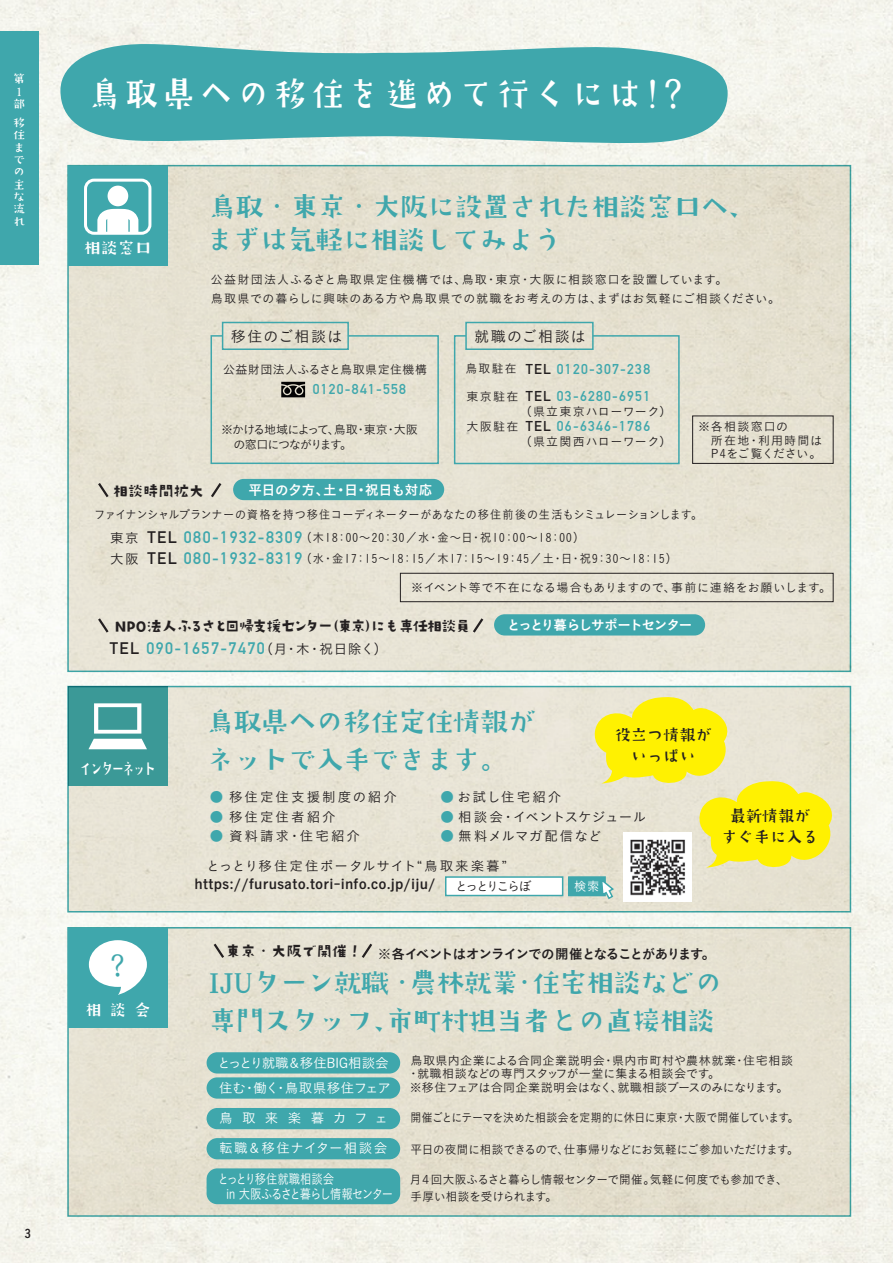
<style>
.page{position:relative;width:893px;height:1263px;background:#fff}
.page>*{position:absolute;margin:0;border:0;box-sizing:border-box;transform-origin:0 0}
.t1{font:36.15px "DS flaming";letter-spacing:.14em;color:#fff;scale:.9 1}
.t2{font:30.45px "DS flaming";color:#3fa7ac;scale:.95 1}
.t3{font:28.5px/37.5px "DS flaming";letter-spacing:-.04em;color:#3fa7ac}
.t4{font:16.95px/21px "DS flaming";color:#231f20;text-align:center;scale:.95 1}
.t5{font:16.95px "DS flaming";letter-spacing:-.16em;color:#fff;scale:.75 1}
.t6{font:16.95px "DS flaming";letter-spacing:-.16em;color:#fff}
.t7{font:16.95px "DS flaming";letter-spacing:-.16em;color:#fff;scale:.95 1}
.t8{font:16.5px/21px "DIN Mittelschrift Std";letter-spacing:.09em;color:#3fa7ac}
.t9{font:16.5px "DS kirigirisu";letter-spacing:-.14em;color:#231f20}
.t10{font:15px "Koburina Go Std N W3";letter-spacing:.08em;color:#231f20}
.t11{font:14.1px "DIN Mittelschrift Std";letter-spacing:.09em;color:#3fa7ac}
.t12{font:13.5px/21px "Koburina Go Std N W3";letter-spacing:.14em;color:#231f20}
.t13{font:13.5px "Koburina Go Std N W6";letter-spacing:.05em;color:#231f20}
.t14{font:13.5px/25.7px "Koburina Go Std N W3";color:#fff}
.t15{font:13.5px/15px "Koburina Go Std N W3";letter-spacing:-.09em;color:#fff;scale:.84 1}
.t16{font:13.5px "Koburina Go Std N W6";letter-spacing:-.075em;color:#231f20}
.t17{font:13.5px "Koburina Go Std N W3";letter-spacing:.07em;color:#231f20}
.t18{font:13.5px "Koburina Go Std N W3";letter-spacing:.015em;color:#231f20}
.t19{font:13.5px "Koburina Go Std N W6";letter-spacing:-.015em;color:#fff}
.t20{font:13.5px "Koburina Go Std N W6";letter-spacing:-.07em;color:#fff}
.t21{font:13.5px "Koburina Go Std N W3";letter-spacing:.1em;color:#fff}
.t22{font:13.5px "Koburina Go Std N W3";letter-spacing:.09em;color:#231f20}
.t23{font:13.5px "Koburina Go Std N W3";letter-spacing:.7em;color:#fff}
.t24{font:12.75px "Koburina Go Std N W3";letter-spacing:-.15em;color:#231f20}
.t25{font:12.75px "Koburina Go Std N W3";color:#fff}
.t26{font:12px/13.5px "Koburina Go Std N W3";letter-spacing:.025em;color:#231f20}
.t27{font:12px/19.5px "Koburina Go Std N W3";letter-spacing:.065em;color:#231f20}
.t28{font:12px/23.2px "Koburina Go Std N W3";letter-spacing:.025em;color:#231f20;scale:.93 1}
.t29{font:12px/16.5px "Koburina Go Std N W3";letter-spacing:-.015em;color:#231f20;scale:.96 1}
.t30{font:12px "Koburina Go Std N W3";letter-spacing:.11em;color:#231f20;scale:.93 1}
.t31{font:12px "Koburina Go Std N W3";letter-spacing:-.015em;color:#231f20;scale:.9 1}
.t32{font:12px "Koburina Go Std N W3";letter-spacing:-.035em;color:#231f20;scale:.96 1}
.t33{font:12px/15px "Koburina Go Std N W3";letter-spacing:-.085em;color:#231f20}
.t34{font:12px/13.5px "Koburina Go Std N W3";letter-spacing:.08em;color:#231f20}
.t35{font:12px "Koburina Go Std N W3";letter-spacing:.045em;color:#231f20}
.t36{font:12px/12.3px "DS flaming";color:#fff}
.t37{font:12px "Koburina Go Std N W6";color:#231f20}
.s1{color:#231f20}
.s2{font-family:"Koburina Go Std N W3";font-size:13.5px;color:#231f20}
.s3{color:#3fa7ac}
</style>
<div class="page">
<img style="left:0;top:0;width:893px;height:1263px">
<div style="left:0;top:31px;width:38px;height:234px;background:#3fa7ac"></div>
<div style="left:68px;top:166px;width:782px;height:505px;background:#e6e2d2"></div>
<div style="left:68px;top:166px;width:100px;height:100px;background:#3fa7ac"></div>
<div style="left:108px;top:186px;width:20px;height:20px;background:#fff;border-radius:50%"></div>
<svg style="left:97px;top:209px;width:41px;height:22px"></svg>
<div style="left:84px;top:179px;width:67px;height:56px;border:3px solid #fff;border-radius:9px"></div>
<div style="left:222px;top:322px;width:127px;height:28px;border:2px solid #3fa7ac"></div>
<div style="left:465px;top:322px;width:129px;height:28px;border:2px solid #3fa7ac"></div>
<div style="left:68px;top:928px;width:782px;height:288px;background:#e5e0d1"></div>
<div style="left:67px;top:927px;width:784px;height:290px;border:2px solid #3fa7ac"></div>
<svg style="left:60px;top:44px;width:668px;height:101px;background:#59b2b5"></svg>
<div style="left:233px;top:479px;width:211px;height:21px;background:#3fa7ac;border-radius:11px"></div>
<svg style="left:70px;top:689px;width:778px;height:220px;background:#dcded0"></svg>
<div style="left:67px;top:686px;width:784px;height:226px;border:2px solid #3fa7ac"></div>
<div style="left:68px;top:928px;width:100px;height:99px;background:#3fa7ac"></div>
<svg style="left:88px;top:703px;width:59px;height:46px"></svg>
<div style="left:89px;top:940px;width:58px;height:47px;background:#fff;border-radius:50%"></div>
<svg style="left:118px;top:973px;width:27px;height:22px"></svg>
<div style="left:207px;top:1052px;width:193px;height:21px;background:#3fa7ac;border-radius:11px"></div>
<div style="left:207px;top:1077px;width:193px;height:22px;background:#3fa7ac;border-radius:11px"></div>
<div style="left:446px;top:877px;width:117px;height:18px;background:#fff"></div>
<div style="left:445px;top:876px;width:118px;height:20px;border:2px solid #3fa7ac"></div>
<div style="left:569px;top:877px;width:36px;height:18px;background:#3fa7ac"></div>
<div style="left:568px;top:876px;width:38px;height:20px;border:2px solid #3fa7ac"></div>
<svg style="left:592px;top:695px;width:246px;height:205px;background:#eee784"></svg>
<svg style="left:361px;top:943px;width:11px;height:15px"></svg>
<svg style="left:213px;top:943px;width:11px;height:15px"></svg>
<svg style="left:211px;top:483px;width:11px;height:15px"></svg>
<svg style="left:98px;top:483px;width:11px;height:15px"></svg>
<div style="left:494px;top:614px;width:211px;height:21px;background:#3fa7ac;border-radius:11px"></div>
<svg style="left:473px;top:618px;width:11px;height:15px"></svg>
<svg style="left:98px;top:618px;width:11px;height:15px"></svg>
<div style="left:207px;top:1108px;width:193px;height:21px;background:#3fa7ac;border-radius:11px"></div>
<div style="left:207px;top:1138px;width:193px;height:21px;background:#3fa7ac;border-radius:11px"></div>
<div style="left:207px;top:1168px;width:193px;height:36px;background:#3fa7ac;border-radius:11px"></div>
<div style="left:692px;top:416px;width:141px;height:48px;border:1px solid #231f20"></div>
<div style="left:400px;top:573px;width:433px;height:29px;border:1px solid #231f20"></div>
<svg style="left:453px;top:334px;width:227px;height:131px"></svg>
<svg style="left:210px;top:334px;width:229px;height:131px"></svg>
<img style="left:623px;top:833px;width:69px;height:68px">
<p class="t36" style="left:13px;top:72px;width:13px">第<br>1部</p>
<p class="t36" style="left:13px;top:116px;width:13px">移住までの主な流れ</p>
<p class="t37" style="left:25px;top:1224px;width:7px">3</p>
<h1 class="t1" style="left:88px;top:75px;width:669px">鳥取県への移住を進めて行くには！？</h1>
<h3 class="t6" style="left:84px;top:239px;width:69px">相談窓口</h3>
<h3 class="t3" style="left:208px;top:187px;width:550px">鳥取・東京・大阪に設置された相談窓口へ、</h3>
<h3 class="t3" style="left:206px;top:220px;width:358px">まずは気軽に相談してみよう</h3>
<p class="t27" style="left:211px;top:269px;width:571px">公益財団法人ふるさと鳥取県定住機構では、鳥取・東京・大阪に相談窓口を設置しています。<br>鳥取県での暮らしに興味のある方や鳥取県での就職をお考えの方は、まずはお気軽にご相談ください。</p>
<p class="t10" style="left:231px;top:325px;width:113px">移住のご相談は</p>
<p class="t10" style="left:474px;top:325px;width:113px">就職のご相談は</p>
<p class="t26" style="left:223px;top:363px;width:206px">公益財団法人ふるさと鳥取県定住機構</p>
<p class="t26" style="left:466px;top:362px;width:52px">鳥取駐在</p>
<p class="t11" style="left:313px;top:381px;width:95px">0120-841-558</p>
<p class="t26" style="left:467px;top:390px;width:53px">東京駐在</p>
<p class="t26" style="left:467px;top:420px;width:53px">大阪駐在</p>
<p class="t33" style="left:221px;top:422px;width:198px">※かける地域によって、鳥取・東京・大阪　の窓口につながります。</p>
<p class="t11" style="left:526px;top:361px;width:126px"><span class="s1">TEL</span> 0120-307-238</p>
<p class="t11" style="left:526px;top:388px;width:126px"><span class="s1">TEL</span> 03-6280-6951</p>
<p class="t35" style="left:520px;top:403px;width:153px">（県立東京ハローワーク）</p>
<p class="t11" style="left:526px;top:418px;width:126px"><span class="s1">TEL</span> 06-6346-1786</p>
<p class="t35" style="left:520px;top:433px;width:153px">（県立関西ハローワーク）</p>
<p class="t34" style="left:711px;top:420px;width:113px;text-indent:-13px">※各相談窓口の<br>所在地・利用時間は<br>P4をご覧ください。</p>
<h3 class="t9" style="left:112px;top:481px;width:94px">相談時間拡大</h3>
<p class="t19" style="left:248px;top:480px;width:186px">平日の夕方、土・日・祝日も対応</p>
<p class="t28" style="left:300px;top:502px;width:434px;text-indent:-206px">ファイナンシャルプランナーの資格を持つ移住コーディネーターがあなたの移住前後の生活もシミュレーションします。（木18：00～20：30／水・金～日・祝10：00～18：00）</p>
<p class="t30" style="left:300px;top:549px;width:406px">（水・金17：15～18：15／木17：15～19：45／土・日・祝9：30～18：15）</p>
<p class="t12" style="left:110px;top:527px;width:30px">東京大阪</p>
<h3 class="t8" style="left:147px;top:527px;width:156px"><span class="s1">TEL</span> 080-1932-8309<br><span class="s1">TEL</span> 080-1932-8319</h3>
<p class="t26" style="left:411px;top:581px;width:422px">※イベント等で不在になる場合もありますので、事前に連絡をお願いします。</p>
<h3 class="t9" style="left:114px;top:617px;width:359px">NPO法人ふるさと回帰支援センター（東京）にも専任相談員</h3>
<p class="t20" style="left:507px;top:614px;width:187px">とっとり暮らしサポートセンター</p>
<h3 class="t8" style="left:110px;top:638px;width:279px"><span class="s1">TEL</span> 090-1657-7470<span class="s2">（月・木・祝日除く）</span></h3>
<h3 class="t5" style="left:79px;top:760px;width:104px">インターネット</h3>
<h3 class="t3" style="left:206px;top:702px;width:331px">鳥取県への移住定住情報がネットで入手できます。</h3>
<h3 class="t4" style="left:615px;top:724px;width:103px">役立つ情報がいっぱい</h3>
<p class="t12" style="left:210px;top:787px;width:189px"><span class="s3">●</span> 移住定住支援制度の紹介</p>
<p class="t12" style="left:210px;top:806px;width:128px"><span class="s3">●</span> 移住定住者紹介</p>
<p class="t12" style="left:210px;top:826px;width:152px"><span class="s3">●</span> 資料請求・住宅紹介</p>
<p class="t12" style="left:440px;top:787px;width:122px"><span class="s3">●</span>お試し住宅紹介</p>
<p class="t18" style="left:440px;top:807px;width:207px"><span class="s3">●</span> 相談会・イベントスケジュール</p>
<p class="t22" style="left:440px;top:826px;width:163px"><span class="s3">●</span> 無料メルマガ配信など</p>
<p class="t17" style="left:207px;top:855px;width:302px">とっとり移住定住ポータルサイト“鳥取来楽暮”</p>
<p class="t24" style="left:456px;top:877px;width:77px">とっとりこらぼ</p>
<p class="t25" style="left:574px;top:877px;width:27px">検索</p>
<p class="t13" style="left:195px;top:874px;width:242px">https://furusato.tori-info.co.jp/iju/</p>
<h3 class="t4" style="left:722px;top:804px;width:103px">最新情報がすぐ手に入る</h3>
<h2 class="t2" style="left:110px;top:949px;width:18px">?</h2>
<h3 class="t7" style="left:85px;top:1001px;width:70px">相 談 会</h3>
<h3 class="t9" style="left:225px;top:942px;width:139px">東京・大阪で開催！</h3>
<p class="t16" style="left:378px;top:943px;width:339px">※各イベントはオンラインでの開催となることがあります。</p>
<h3 class="t3" style="left:209px;top:963px;width:516px">IJUターン就職・農林就業・住宅相談などの専門スタッフ、市町村担当者との直接相談</h3>
<p class="t14" style="left:218px;top:1049px;width:175px">とっとり就職＆移住BIG相談会住む・働く・鳥取県移住フェア</p>
<p class="t26" style="left:407px;top:1053px;width:387px">鳥取県内企業による合同企業説明会・県内市町村や農林就業・住宅相談・就職相談などの専門スタッフが一堂に集まる相談会です。<br>※移住フェアは合同企業説明会はなく、就職相談ブースのみになります。</p>
<p class="t23" style="left:219px;top:1108px;width:170px">鳥取来楽暮カフェ</p>
<p class="t31" style="left:410px;top:1108px;width:433px">開催ごとにテーマを決めた相談会を定期的に休日に東京・大阪で開催しています。</p>
<p class="t21" style="left:219px;top:1138px;width:170px">転職＆移住ナイター相談会</p>
<p class="t32" style="left:410px;top:1140px;width:406px">平日の夜間に相談できるので、仕事帰りなどにお気軽にご参加いただけます。</p>
<p class="t15" style="left:227px;top:1171px;width:200px;text-indent:-9px">とっとり移住就職相談会<br>in 大阪ふるさと暮らし情報センター</p>
<p class="t29" style="left:410px;top:1171px;width:395px">月４回大阪ふるさと暮らし情報センターで開催。気軽に何度でも参加でき、手厚い相談を受けられます。</p>
</div>
